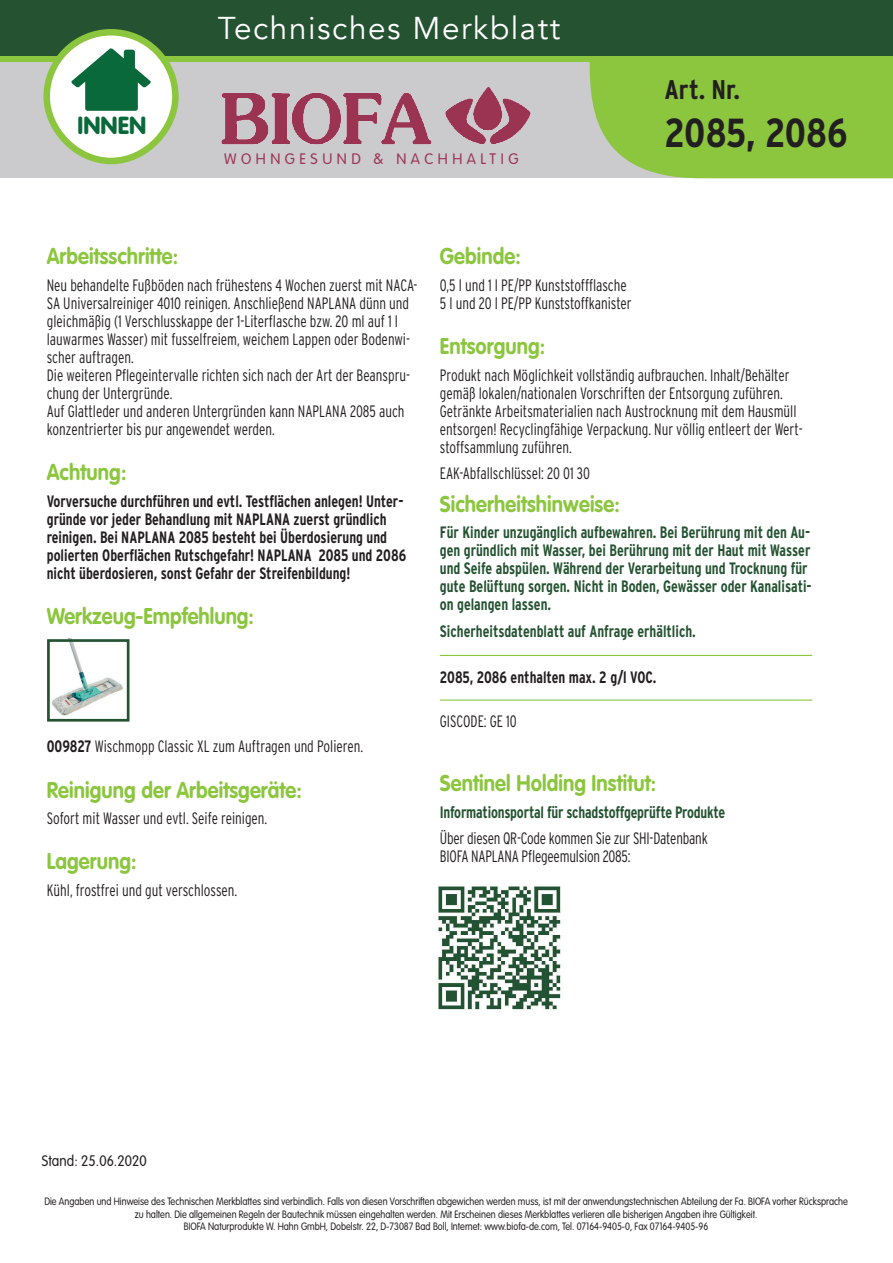
<style>
.page{position:relative;width:893px;height:1263px;background:#fff}
.page>*{position:absolute;margin:0;border:0;box-sizing:border-box;transform-origin:0 0}
.t1{font:700 condensed 40.5px "Interstate";letter-spacing:-.005em;color:#231f20}
.t2{font:31.5px "Avenir";letter-spacing:.05em;color:#fff}
.t3{font:700 condensed 27px "Interstate";color:#231f20}
.t4{font:900 24.3px "VAG Rounded";color:#0a693a}
.t5{font:700 22.5px "VAG Rounded Std";letter-spacing:.005em;color:#8bc63e;scale:.9 1}
.t6{font:300 condensed 16.5px/18px "Interstate";color:#231f20;scale:.9 1}
.t7{font:700 condensed 16.5px/18px "Interstate";color:#255332;scale:.9 1}
.t8{font:700 condensed 16.5px/18px "Interstate";color:#231f20;scale:.9 1}
.t9{font:300 15px "VAG Rounded Std";letter-spacing:.3em;color:#9b3452}
.t10{font:300 15px "VAG Rounded Std";letter-spacing:.005em;color:#231f20;scale:.9 1}
.t11{font:300 10.5px/12.6px "VAG Rounded Std";color:#231f20;text-align:center;scale:.87 1}
.s1{font-weight:700}
</style>
<div class="page">
<hr style="left:440px;top:699px;width:372px;height:2px;background:#8bc63e">
<hr style="left:440px;top:655px;width:372px;height:1px;background:#8bc63e">
<div style="left:0;top:0;width:893px;height:178px;background:#cbcacd"></div>
<svg style="left:589px;top:62px;width:304px;height:117px"></svg>
<svg style="left:0;top:55px;width:893px;height:7px;fill:#8bc63e"></svg>
<div style="left:0;top:0;width:893px;height:55px;background:#255332"></div>
<img style="left:221px;top:87px;width:310px;height:58px">
<div style="left:47px;top:32px;width:128px;height:129px;background:#fff;border-radius:50%"></div>
<div style="left:43px;top:29px;width:136px;height:135px;border:7px solid #8bc63e;border-radius:50%"></div>
<svg style="left:71px;top:48px;width:80px;height:63px"></svg>
<img style="left:52px;top:643px;width:71px;height:73px">
<div style="left:47px;top:639px;width:82px;height:83px;border:3px solid #255332"></div>
<img style="left:435px;top:885px;width:126px;height:125px">
<h3 class="t4" style="left:78px;top:111px;width:70px">INNEN</h3>
<h2 class="t2" style="left:218px;top:9px;width:344px">Technisches Merkblatt</h2>
<p class="t9" style="left:224px;top:150px;width:296px">WOHNGESUND &amp; NACHHALTIG</p>
<h3 class="t3" style="left:664px;top:73px;width:77px">Art. Nr.</h3>
<h1 class="t1" style="left:664px;top:108px;width:185px">2085, 2086</h1>
<h3 class="t5" style="left:47px;top:243px;width:148px">Arbeitsschritte:</h3>
<p class="t6" style="left:47px;top:276px;width:414px">Neu behandelte Fußböden nach frühestens 4 Wochen zuerst mit NACA-SA Universalreiniger 4010 reinigen. Anschließend NAPLANA dünn und gleichmäßig (1 Verschlusskappe der 1-Literflasche bzw. 20 ml auf 1 l lauwarmes Wasser) mit fusselfreiem, weichem Lappen oder Bodenwi&shy;scher auftragen.<br>Die weiteren Pflegeintervalle richten sich nach der Art der Beanspru&shy;chung der Untergründe.<br>Auf Glattleder und anderen Untergründen kann NAPLANA 2085 auch konzentrierter bis pur angewendet werden.</p>
<h3 class="t5" style="left:47px;top:459px;width:90px">Achtung:</h3>
<p class="t8" style="left:47px;top:492px;width:401px">Vorversuche durchführen und evtl. Testflächen anlegen! Unter&shy;gründe vor jeder Behandlung mit NAPLANA zuerst gründlich reinigen. Bei NAPLANA 2085 besteht bei Überdosierung und polierten Oberflächen Rutschgefahr! NAPLANA 2085 und 2086 nicht überdosieren, sonst Gefahr der Streifenbildung!</p>
<h3 class="t5" style="left:47px;top:603px;width:232px">Werkzeug-Empfehlung:</h3>
<p class="t6" style="left:47px;top:737px;width:353px"><span class="s1">009827</span> Wischmopp Classic XL zum Auftragen und Polieren.</p>
<h3 class="t5" style="left:47px;top:776px;width:285px">Reinigung der Arbeitsgeräte:</h3>
<p class="t6" style="left:47px;top:809px;width:247px">Sofort mit Wasser und evtl. Seife reinigen.</p>
<h3 class="t5" style="left:47px;top:848px;width:101px">Lagerung:</h3>
<p class="t6" style="left:47px;top:881px;width:213px">Kühl, frostfrei und gut verschlossen.</p>
<h3 class="t5" style="left:440px;top:243px;width:92px">Gebinde:</h3>
<p class="t6" style="left:440px;top:276px;width:215px">0,5 l und 1 l PE/PP Kunststoffflasche<br>5 l und 20 l PE/PP Kunststoffkanister</p>
<h3 class="t5" style="left:440px;top:333px;width:119px">Entsorgung:</h3>
<p class="t6" style="left:440px;top:366px;width:405px">Produkt nach Möglichkeit vollständig aufbrauchen. Inhalt/Behälter gemäß lokalen/nationalen Vorschriften der Entsorgung zuführen.<br>Getränkte Arbeitsmaterialien nach Austrocknung mit dem Hausmüll entsorgen! Recyclingfähige Verpackung. Nur völlig entleert der Wert&shy;stoffsammlung zuführen.</p>
<p class="t6" style="left:440px;top:464px;width:168px">EAK-Abfallschlüssel: 20 01 30</p>
<h3 class="t5" style="left:440px;top:490px;width:201px">Sicherheitshinweise:</h3>
<p class="t7" style="left:440px;top:523px;width:415px">Für Kinder unzugänglich aufbewahren. Bei Berührung mit den Au&shy;gen gründlich mit Wasser, bei Berührung mit der Haut mit Wasser und Seife abspülen. Während der Verarbeitung und Trocknung für gute Belüftung sorgen. Nicht in Boden, Gewässer oder Kanalisati&shy;on gelangen lassen.</p>
<p class="t7" style="left:440px;top:622px;width:286px">Sicherheitsdatenblatt auf Anfrage erhältlich.</p>
<p class="t8" style="left:440px;top:668px;width:242px">2085, 2086 enthalten max. 2 g/l VOC.</p>
<p class="t6" style="left:440px;top:712px;width:87px">GISCODE: GE 10</p>
<h3 class="t5" style="left:440px;top:770px;width:242px">Sentinel Holding Institut:</h3>
<p class="t7" style="left:440px;top:803px;width:318px">Informationsportal für schadstoffgeprüfte Produkte</p>
<p class="t6" style="left:440px;top:829px;width:299px">Über diesen QR-Code kommen Sie zur SHI-Datenbank<br>BIOFA NAPLANA Pflegeemulsion 2085:</p>
<p class="t10" style="left:42px;top:1152px;width:118px">Stand: 25.06.2020</p>
<p class="t11" style="left:44px;top:1195px;width:925px">Die Angaben und Hinweise des Technischen Merkblattes sind verbindlich. Falls von diesen Vorschriften abgewichen werden muss, ist mit der anwendungstechnischen Abteilung der Fa. BIOFA vorher Rücksprache zu halten. Die allgemeinen Regeln der Bautechnik müssen eingehalten werden. Mit Erscheinen dieses Merkblattes verlieren alle bisherigen Angaben ihre Gültigkeit.<br>BIOFA Naturprodukte W. Hahn GmbH, Dobelstr. 22, D-73087 Bad Boll, Internet: www.biofa-de.com, Tel. 07164-9405-0, Fax 07164-9405-96</p>
</div>
